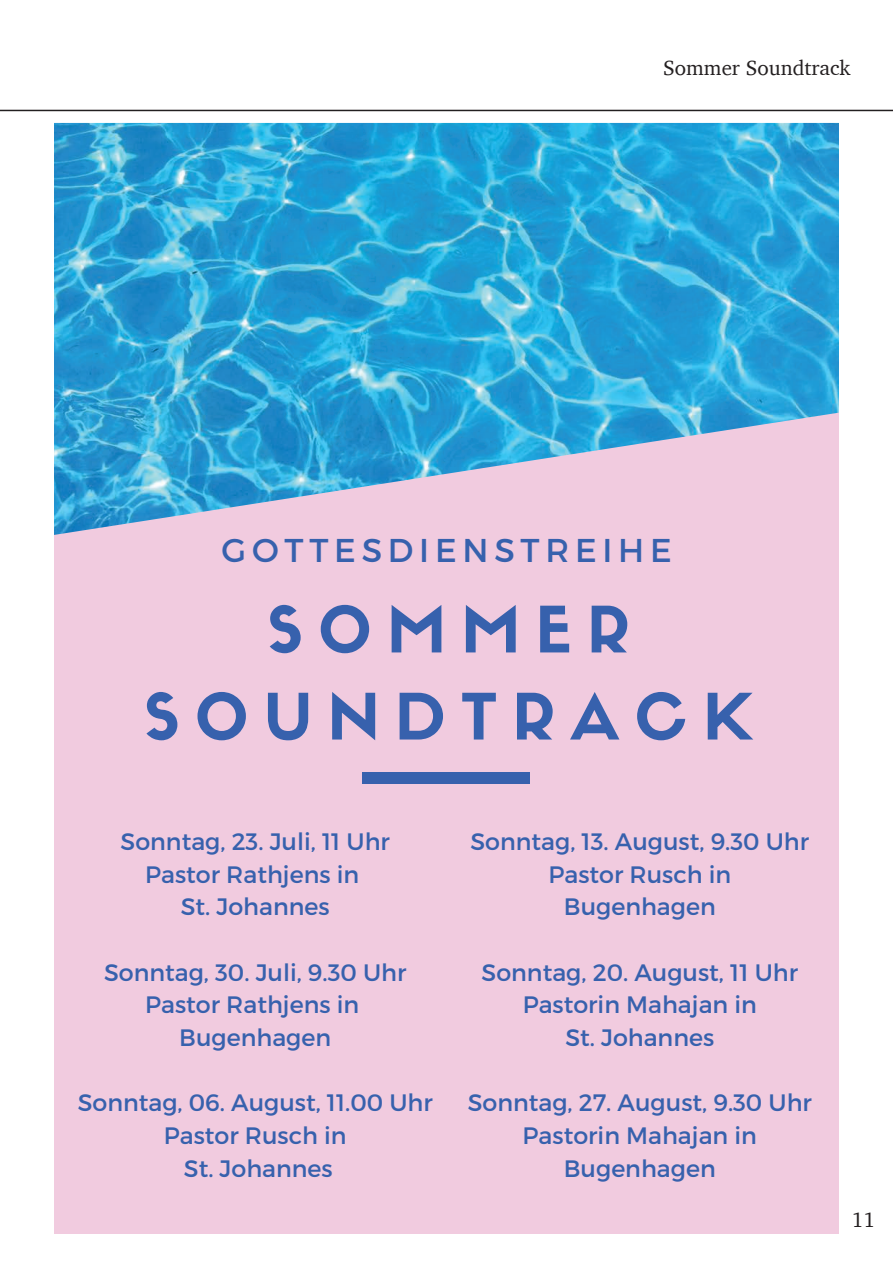
<style>
.page{position:relative;width:893px;height:1263px;background:#fff}
.page>*{position:absolute;margin:0;border:0;box-sizing:border-box;transform-origin:0 0}
.t1{font:62.85px/87px "Sifonn Basic";letter-spacing:.245em;color:#3761ad;text-align:center}
.t2{font:33px "Montserrat";letter-spacing:.175em;color:#3761ad}
.t3{font:23.7px/32.7px "Montserrat";color:#3761ad;text-align:center}
.t4{font:21px "Charter";color:#231f20}
</style>
<div class="page">
<hr style="left:0;top:110px;width:893px;height:1px;background:#231f20">
<div style="left:54px;top:123px;width:785px;height:1110px;background:#f1cbdf"></div>
<img style="left:54px;top:123px;width:785px;height:412px">
<div style="left:363px;top:772px;width:167px;height:12px;background:#3761ad"></div>
<p class="t4" style="left:663px;top:49px;width:189px">Sommer Soundtrack</p>
<h2 class="t2" style="left:222px;top:530px;width:452px">GOTTESDIENSTREIHE</h2>
<h1 class="t1" style="left:145px;top:586px;width:610px">SOMMER<br>SOUNDTRACK</h1>
<p class="t3" style="left:121px;top:825px;width:271px">Sonntag, 23. Juli, 11 Uhr<br>Pastor Rathjens in<br>St. Johannes</p>
<p class="t3" style="left:104px;top:956px;width:304px">Sonntag, 30. Juli, 9.30 Uhr<br>Pastor Rathjens in<br>Bugenhagen</p>
<p class="t3" style="left:78px;top:1086px;width:357px">Sonntag, 06. August, 11.00 Uhr<br>Pastor Rusch in<br>St. Johannes</p>
<p class="t3" style="left:470px;top:825px;width:340px">Sonntag, 13. August, 9.30 Uhr<br>Pastor Rusch in<br>Bugenhagen</p>
<p class="t3" style="left:482px;top:956px;width:318px">Sonntag, 20. August, 11 Uhr<br>Pastorin Mahajan in<br>St. Johannes</p>
<p class="t3" style="left:468px;top:1086px;width:346px">Sonntag, 27. August, 9.30 Uhr<br>Pastorin Mahajan in<br>Bugenhagen</p>
<p class="t4" style="left:852px;top:1202px;width:25px">11</p>
</div>
